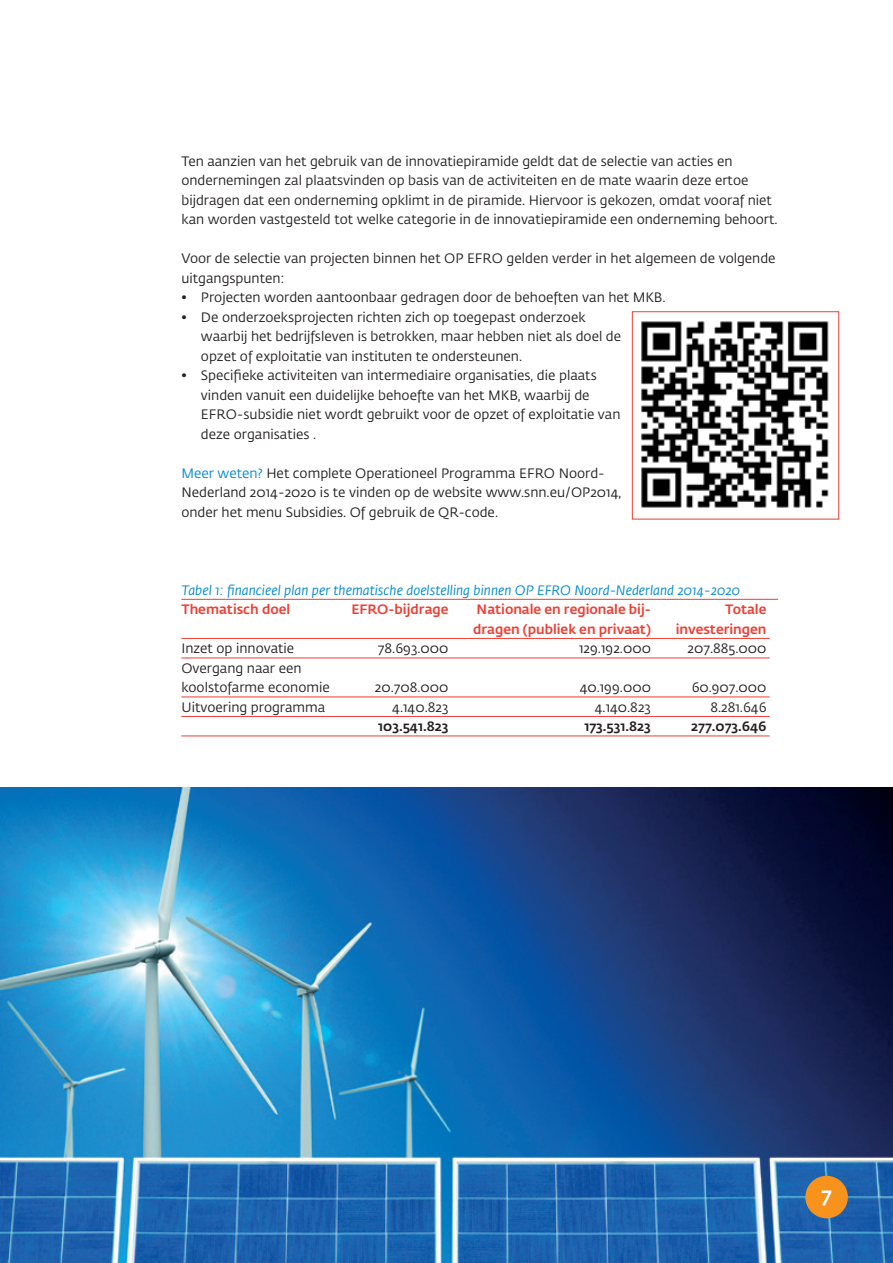
<style>
.page{position:relative;width:893px;height:1263px;background:#fff}
.page>*{position:absolute;margin:0;border:0;box-sizing:border-box;transform-origin:0 0}
.t1{font:500 21px "Fedra Sans Std";color:#fff}
.t2{font:13.5px/19.5px "Fedra Sans Std";color:#231f20}
.t3{font:500 13.5px "Fedra Sans Std";color:#ee3f34}
.t4{font:italic 13.5px "Fedra Sans Std";color:#0089cf}
.t5{font:500 13.5px "Fedra Sans Std";color:#231f20}
.s1{color:#0089cf}
</style>
<div class="page">
<hr style="left:181px;top:599px;width:597px;height:1px;background:#ee3f34">
<hr style="left:181px;top:638px;width:589px;height:1px;background:#ee3f34">
<hr style="left:181px;top:657px;width:589px;height:1px;background:#ee3f34">
<hr style="left:181px;top:696px;width:589px;height:1px;background:#ee3f34">
<hr style="left:181px;top:716px;width:589px;height:1px;background:#ee3f34">
<hr style="left:181px;top:735px;width:589px;height:1px;background:#ee3f34">
<img style="left:1px;top:788px;width:892px;height:475px">
<div style="left:805px;top:1176px;width:43px;height:42px;background:#f7931d;border-radius:50%"></div>
<img style="left:641px;top:321px;width:188px;height:187px">
<div style="left:632px;top:311px;width:207px;height:208px;border:1px solid #ee3f34"></div>
<p class="t2" style="left:181px;top:151px;width:598px">Ten aanzien van het gebruik van de innovatiepiramide geldt dat de selectie van acties en ondernemingen zal plaatsvinden op basis van de activiteiten en de mate waarin deze ertoe bijdragen dat een onderneming opklimt in de piramide. Hiervoor is gekozen, omdat vooraf niet kan worden vastgesteld tot welke categorie in de innovatiepiramide een onderneming behoort.</p>
<p class="t2" style="left:181px;top:249px;width:596px">Voor de selectie van projecten binnen het OP EFRO gelden verder in het algemeen de volgende uitgangspunten:</p>
<p class="t2" style="left:181px;top:288px;width:486px">• Projecten worden aantoonbaar gedragen door de behoeften van het MKB.</p>
<p class="t2" style="left:201px;top:307px;width:422px;text-indent:-20px">• De onderzoeksprojecten richten zich op toegepast onderzoek waarbij het bedrijfsleven is betrokken, maar hebben niet als doel de opzet of exploitatie van instituten te ondersteunen.</p>
<p class="t2" style="left:201px;top:366px;width:421px;text-indent:-20px">• Specifieke activiteiten van intermediaire organisaties, die plaats vinden vanuit een duidelijke behoefte van het MKB, waarbij de EFRO-subsidie niet wordt gebruikt voor de opzet of exploitatie van deze organisaties .</p>
<p class="t2" style="left:181px;top:463px;width:441px"><span class="s1">Meer weten?</span> Het complete Operationeel Programma EFRO Noord-<br>Nederland 2014-2020 is te vinden op de website www.snn.eu/OP2014, onder het menu Subsidies. Of gebruik de QR-code.</p>
<p class="t4" style="left:181px;top:582px;width:560px">Tabel 1: financieel plan per thematische doelstelling binnen OP EFRO Noord-Nederland 2014-2020</p>
<p class="t3" style="left:181px;top:601px;width:110px">Thematisch doel</p>
<p class="t3" style="left:351px;top:601px;width:99px">EFRO-bijdrage</p>
<p class="t3" style="left:477px;top:601px;width:176px">Nationale en regionale bij-</p>
<p class="t3" style="left:725px;top:601px;width:43px">Totale</p>
<p class="t3" style="left:473px;top:621px;width:179px">dragen (publiek en privaat)</p>
<p class="t3" style="left:676px;top:621px;width:92px">investeringen</p>
<p class="t2" style="left:181px;top:639px;width:114px">Inzet op innovatie</p>
<p class="t2" style="left:378px;top:639px;width:72px">78.693.000</p>
<p class="t2" style="left:579px;top:639px;width:73px">129.192.000</p>
<p class="t2" style="left:687px;top:639px;width:80px">207.885.000</p>
<p class="t2" style="left:181px;top:658px;width:150px">Overgang naar een koolstofarme economie</p>
<p class="t2" style="left:375px;top:678px;width:75px">20.708.000</p>
<p class="t2" style="left:580px;top:678px;width:73px">40.199.000</p>
<p class="t2" style="left:692px;top:678px;width:76px">60.907.000</p>
<p class="t2" style="left:181px;top:697px;width:145px">Uitvoering programma</p>
<p class="t2" style="left:392px;top:697px;width:58px">4.140.823</p>
<p class="t2" style="left:595px;top:697px;width:58px">4.140.823</p>
<p class="t2" style="left:710px;top:697px;width:58px">8.281.646</p>
<p class="t5" style="left:378px;top:718px;width:72px">103.541.823</p>
<p class="t5" style="left:584px;top:718px;width:68px">173.531.823</p>
<p class="t5" style="left:691px;top:718px;width:77px">277.073.646</p>
<p class="t1" style="left:821px;top:1182px;width:12px">7</p>
</div>
